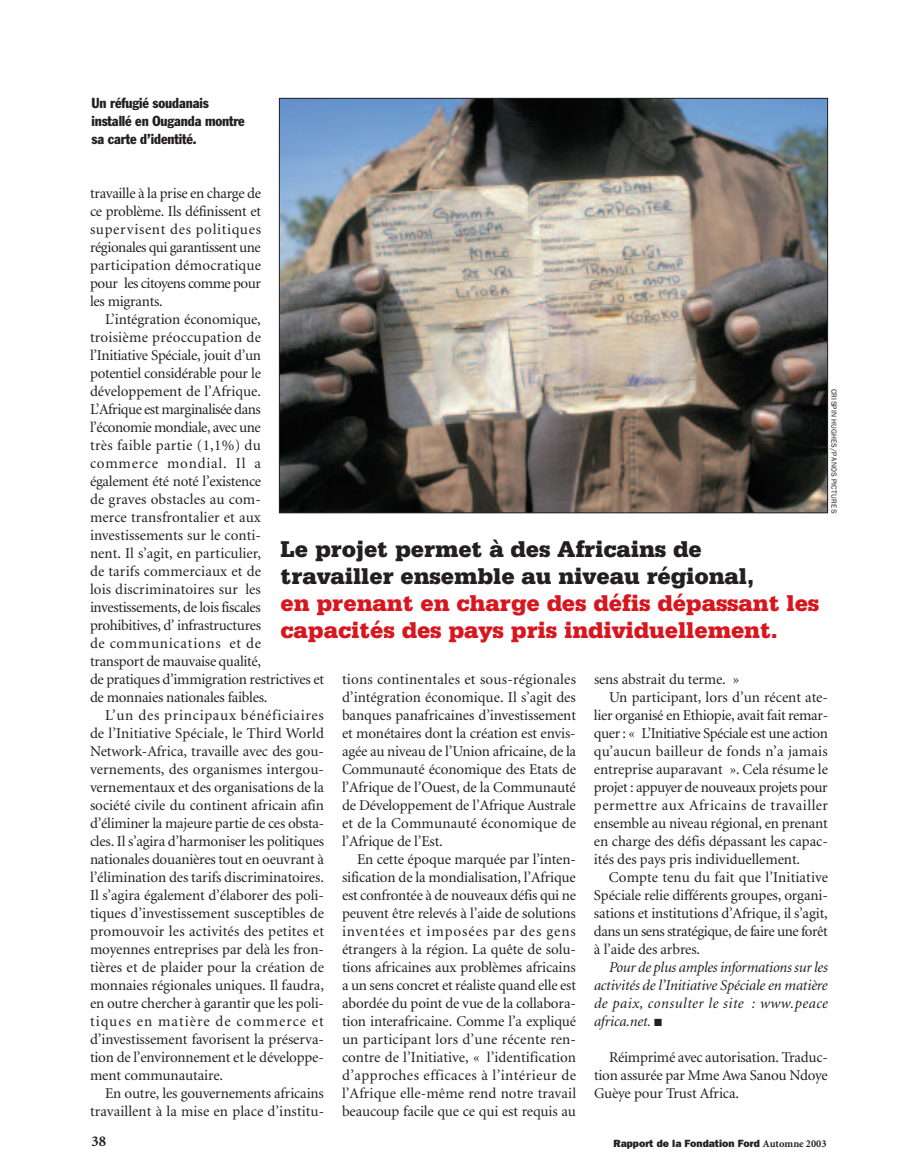
<style>
.page{position:relative;width:918px;height:1175px;background:#fff}
.page>*{position:absolute;margin:0;border:0;box-sizing:border-box;transform-origin:0 0}
.t1{font:900 24px/27px "Serifa BT";letter-spacing:-.005em;color:#d7171f}
.t2{font:900 24px/27px "Serifa BT";letter-spacing:-.005em;color:#231f20}
.t3{font:15px/18px "Minion";letter-spacing:-.01em;color:#231f20;text-align:justify}
.t4{font:italic 15px/18px "Minion";letter-spacing:.03em;color:#231f20;text-align:justify}
.t5{font:15px "Minion";letter-spacing:-.03em;color:#231f20}
.t6{font:15px "Minion";letter-spacing:.03em;color:#231f20}
.t7{font:15px "Minion";letter-spacing:.015em;color:#231f20}
.t8{font:15px "Minion";letter-spacing:.01em;color:#231f20}
.t9{font:700 15px "Minion";color:#231f20}
.t10{font:condensed 14.25px/18px "Franklin Gothic";letter-spacing:-.01em;color:#231f20}
.t11{font:800 10.5px "Franklin Gothic";color:#231f20}
.t12{font:7.5px "Franklin Gothic";color:#231f20}
.s1{font-family:"Minion";font-weight:700}
</style>
<div class="page">
<img style="left:281px;top:100px;width:545px;height:411px">
<p class="t10" style="left:92px;top:95px;width:155px">Un réfugié soudanais installé en Ouganda montre sa carte d’identité.</p>
<p class="t3" style="left:90px;top:185px;width:173px">travaille à la prise en charge de ce problème. Ils définissent et supervisent des politiques régionales qui garantissent une participation démocratique pour les citoyens comme pour les migrants.</p>
<p class="t3" style="left:90px;top:311px;width:236px;text-align:left;text-indent:15px">L’intégration économique,<br>troisième préoccupation de<br>l’Initiative Spéciale, jouit d’un<br>potentiel considérable pour le développement de l’Afrique.<br>L’Afrique est marginalisée dans l’économie mondiale, avec une<br>très faible partie (1,1%) du commerce mondial. Il a<br>également été noté l’existence<br>de graves obstacles au com-<br>merce transfrontalier et aux investissements sur le conti-<br>nent. Il s’agit, en particulier,<br>de tarifs commerciaux et de<br>lois discriminatoires sur les investissements, de lois fiscales prohibitives, d’ infrastructures<br>de communications et de<br>transport de mauvaise qualité,<br>de pratiques d’immigration restrictives et de monnaies nationales faibles.</p>
<p class="t3" style="left:90px;top:707px;width:236px;text-indent:15px">L’un des principaux bénéficiaires de l’Initiative Spéciale, le Third World Network-Africa, travaille avec des gou&shy;vernements, des organismes intergou&shy;vernementaux et des organisations de la société civile du continent africain afin d’éliminer la majeure partie de ces obsta&shy;cles. Il s’agira d’harmoniser les politiques nationales douanières tout en oeuvrant à l’élimination des tarifs discriminatoires.<br>Il s’agira également d’élaborer des poli&shy;tiques d’investissement susceptibles de promouvoir les activités des petites et moyennes entreprises par delà les fron&shy;tières et de plaider pour la création de monnaies régionales uniques. Il faudra, en outre chercher à garantir que les poli&shy;tiques en matière de commerce et d’investissement favorisent la préserva&shy;tion de l’environnement et le développe&shy;ment communautaire.</p>
<p class="t3" style="left:90px;top:1085px;width:236px;text-align:right">En outre, les gouvernements africains travaillent à la mise en place d’institu-</p>
<p class="t12" style="left:838px;top:388px;width:126px;rotate:90deg">CRISPIN HUGHES/PANOS PICTURES</p>
<h1 class="t2" style="left:280px;top:537px;width:475px">Le projet permet à des Africains de travailler ensemble au niveau régional,</h1>
<h1 class="t1" style="left:280px;top:591px;width:540px">en prenant en charge des défis dépassant les capacités des pays pris individuellement.</h1>
<p class="t3" style="left:342px;top:671px;width:236px">tions continentales et sous-régionales d’intégration économique. Il s’agit des banques panafricaines d’investissement et monétaires dont la création est envis&shy;agée au niveau de l’Union africaine, de la Communauté économique des Etats de l’Afrique de l’Ouest, de la Communauté de Développement de l’Afrique Australe et de la Communauté économique de l’Afrique de l’Est.</p>
<p class="t3" style="left:342px;top:851px;width:236px;text-indent:15px">En cette époque marquée par l’inten&shy;sification de la mondialisation, l’Afrique est confrontée à de nouveaux défis qui ne peuvent être relevés à l’aide de solutions inventées et imposées par des gens étrangers à la région. La quête de solu&shy;tions africaines aux problèmes africains a un sens concret et réaliste quand elle est abordée du point de vue de la collabora&shy;tion interafricaine. Comme l’a expliqué un participant lors d’une récente ren&shy;contre de l’Initiative, « l’identification d’approches efficaces à l’intérieur de l’Afrique elle-même rend notre travail beaucoup facile que ce qui est requis au</p>
<p class="t3" style="left:594px;top:671px;width:147px">sens abstrait du terme. »</p>
<p class="t3" style="left:609px;top:689px;width:221px">Un participant, lors d’un récent ate-</p>
<p class="t3" style="left:594px;top:707px;width:236px">lier organisé en Ethiopie, avait fait remar-</p>
<p class="t5" style="left:594px;top:727px;width:235px">quer : « L’Initiative Spéciale est une action</p>
<p class="t7" style="left:594px;top:745px;width:235px">qu’aucun bailleur de fonds n’a jamais</p>
<p class="t3" style="left:594px;top:761px;width:235px">entreprise auparavant ». Cela résume le</p>
<p class="t5" style="left:594px;top:781px;width:235px">projet : appuyer de nouveaux projets pour</p>
<p class="t6" style="left:594px;top:799px;width:236px">permettre aux Africains de travailler</p>
<p class="t3" style="left:594px;top:815px;width:235px">ensemble au niveau régional, en prenant</p>
<p class="t3" style="left:594px;top:833px;width:235px">en charge des défis dépassant les capac-</p>
<p class="t3" style="left:594px;top:851px;width:208px">ités des pays pris individuellement.</p>
<p class="t8" style="left:609px;top:871px;width:221px">Compte tenu du fait que l’Initiative</p>
<p class="t3" style="left:594px;top:887px;width:235px">Spéciale relie différents groupes, organi-</p>
<p class="t3" style="left:594px;top:905px;width:235px">sations et institutions d’Afrique, il s’agit,</p>
<p class="t5" style="left:594px;top:925px;width:235px">dans un sens stratégique, de faire une forêt</p>
<p class="t3" style="left:594px;top:941px;width:108px">à l’aide des arbres.</p>
<p class="t4" style="left:594px;top:959px;width:236px;text-indent:15px">Pour de plus amples informations sur les activités de l’Initiative Spéciale en matière de paix, consulter le site : www.peace africa.net.</p>
<p class="t3" style="left:594px;top:1049px;width:235px;text-indent:15px">Réimprimé avec autorisation. Traduc&shy;tion assurée par Mme Awa Sanou Ndoye Guèye pour Trust Africa.</p>
<p class="t9" style="left:92px;top:1135px;width:16px">38</p>
<p class="t11" style="left:614px;top:1137px;width:214px">Rapport de la Fondation Ford <span class="s1">Automne 2003</span></p>
</div>
